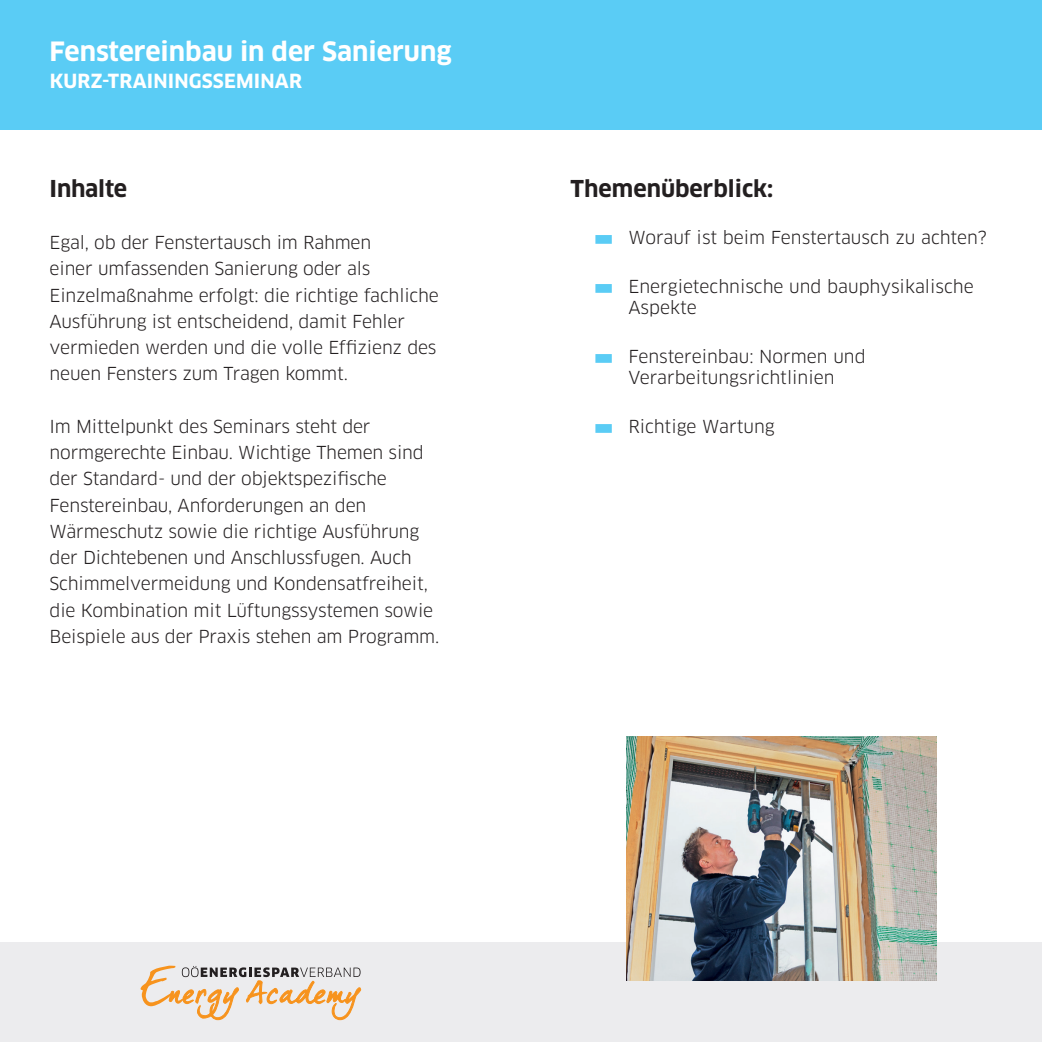
<style>
.page{position:relative;width:1042px;height:1042px;background:#fff}
.page>*{position:absolute;margin:0;border:0;box-sizing:border-box;transform-origin:0 0}
.t1{font:700 26.07px "Clan Pro";color:#fff}
.t2{font:700 22.75px "Clan Pro";color:#231f20}
.t3{font:700 19.07px "Clan Pro";letter-spacing:.01em;color:#fff}
.t4{font:17.5px/26.2px "Clan Pro";letter-spacing:-.01em;color:#231f20}
</style>
<div class="page">
<div style="left:0;top:942px;width:1042px;height:100px;background:#ececee"></div>
<img style="left:627px;top:737px;width:309px;height:243px">
<div style="left:0;top:0;width:1042px;height:129px;background:#5accf5"></div>
<div style="left:595px;top:235px;width:17px;height:9px;background:#5accf5;border:2px solid #5accf5"></div>
<div style="left:595px;top:284px;width:17px;height:9px;background:#5accf5;border:2px solid #5accf5"></div>
<div style="left:595px;top:354px;width:17px;height:9px;background:#5accf5;border:2px solid #5accf5"></div>
<div style="left:595px;top:424px;width:17px;height:9px;background:#5accf5;border:2px solid #5accf5"></div>
<svg style="left:141px;top:965px;width:220px;height:55px"></svg>
<h1 class="t1" style="left:50px;top:37px;width:404px">Fenstereinbau in der Sanierung</h1>
<p class="t3" style="left:50px;top:70px;width:254px">KURZ-TRAININGSSEMINAR</p>
<h2 class="t2" style="left:50px;top:175px;width:79px">Inhalte</h2>
<p class="t4" style="left:50px;top:229px;width:391px">Egal, ob der Fenstertausch im Rahmen<br>einer umfassenden Sanierung oder als Einzelmaßnahme erfolgt: die richtige fachliche Ausführung ist entscheidend, damit Fehler vermieden werden und die volle Effizienz des neuen Fensters zum Tragen kommt.</p>
<p class="t4" style="left:50px;top:413px;width:391px">Im Mittelpunkt des Seminars steht der normgerechte Einbau. Wichtige Themen sind der Standard- und der objektspezifische Fenstereinbau, Anforderungen an den Wärmeschutz sowie die richtige Ausführung der Dichtebenen und Anschlussfugen. Auch Schimmelvermeidung und Kondensatfreiheit, die Kombination mit Lüftungssystemen sowie Beispiele aus der Praxis stehen am Programm.</p>
<h2 class="t2" style="left:570px;top:175px;width:204px">Themenüberblick:</h2>
<p class="t4" style="left:628px;top:224px;width:360px">Worauf ist beim Fenstertausch zu achten?</p>
<p class="t4" style="left:628px;top:276px;width:347px;line-height:21px">Energietechnische und bauphysikalische<br>Aspekte</p>
<p class="t4" style="left:628px;top:346px;width:239px;line-height:21px">Fenstereinbau: Normen und<br>Verarbeitungsrichtlinien</p>
<p class="t4" style="left:628px;top:413px;width:148px">Richtige Wartung</p>
</div>
